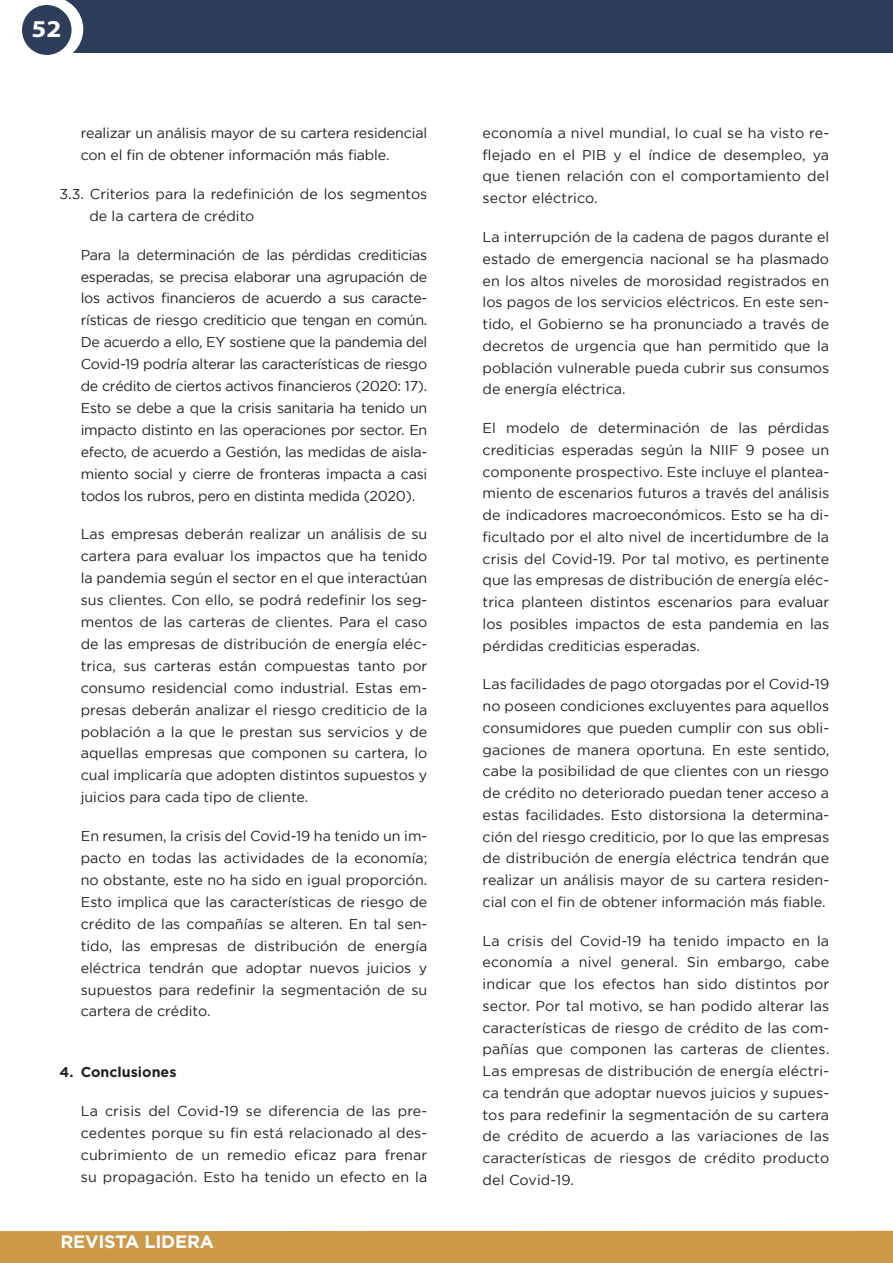
<style>
.page{position:relative;width:893px;height:1263px;background:#fff}
.page>*{position:absolute;margin:0;border:0;box-sizing:border-box;transform-origin:0 0}
.t1{font:700 24.3px "Myriad Pro";color:#fff;scale:1.11 1}
.t2{font:700 18px "Gotham";letter-spacing:-.01em;color:#fff}
.t3{font:14.25px/21.8px "Gotham";color:#231f20;text-align:justify}
.t4{font:700 14.25px "Gotham";color:#231f20}
</style>
<div class="page">
<div style="left:0;top:1230px;width:893px;height:33px;background:#cd9948"></div>
<div style="left:0;top:0;width:893px;height:53px;background:#2e3d59"></div>
<svg style="left:0;top:0;width:83px;height:55px;background:#eceef0"></svg>
<div style="left:22px;top:5px;width:50px;height:50px;background:#2e3d59;border-radius:50%"></div>
<h1 class="t1" style="left:31px;top:13px;width:28px">52</h1>
<p class="t3" style="left:81px;top:122px;width:348px">realizar un análisis mayor de su cartera residencial con el fin de obtener información más fiable.</p>
<p class="t3" style="left:89px;top:183px;width:339px;text-indent:-30px">3.3. Criterios para la redefinición de los segmentos de la cartera de crédito</p>
<p class="t3" style="left:81px;top:243px;width:348px">Para la determinación de las pérdidas crediticias esperadas, se precisa elaborar una agrupación de los activos financieros de acuerdo a sus caracte&shy;rísticas de riesgo crediticio que tengan en común.<br>De acuerdo a ello, EY sostiene que la pandemia del Covid-19 podría alterar las características de riesgo de crédito de ciertos activos financieros (2020: 17).<br>Esto se debe a que la crisis sanitaria ha tenido un impacto distinto en las operaciones por sector. En efecto, de acuerdo a Gestión, las medidas de aisla&shy;miento social y cierre de fronteras impacta a casi todos los rubros, pero en distinta medida (2020).</p>
<p class="t3" style="left:81px;top:523px;width:348px">Las empresas deberán realizar un análisis de su cartera para evaluar los impactos que ha tenido la pandemia según el sector en el que interactúan sus clientes. Con ello, se podrá redefinir los seg&shy;mentos de las carteras de clientes. Para el caso de las empresas de distribución de energía eléc&shy;trica, sus carteras están compuestas tanto por consumo residencial como industrial. Estas em&shy;presas deberán analizar el riesgo crediticio de la población a la que le prestan sus servicios y de aquellas empresas que componen su cartera, lo cual implicaría que adopten distintos supuestos y juicios para cada tipo de cliente.</p>
<p class="t3" style="left:81px;top:825px;width:348px">En resumen, la crisis del Covid-19 ha tenido un im&shy;pacto en todas las actividades de la economía; no obstante, este no ha sido en igual proporción.<br>Esto implica que las características de riesgo de crédito de las compañías se alteren. En tal sen&shy;tido, las empresas de distribución de energía eléctrica tendrán que adoptar nuevos juicios y supuestos para redefinir la segmentación de su cartera de crédito.</p>
<p class="t4" style="left:60px;top:1062px;width:118px">4. Conclusiones</p>
<p class="t3" style="left:81px;top:1100px;width:348px">La crisis del Covid-19 se diferencia de las pre&shy;cedentes porque su fin está relacionado al des&shy;cubrimiento de un remedio eficaz para frenar su propagación. Esto ha tenido un efecto en la</p>
<p class="t2" style="left:60px;top:1230px;width:155px">REVISTA LIDERA</p>
<p class="t3" style="left:483px;top:122px;width:348px">economía a nivel mundial, lo cual se ha visto re&shy;flejado en el PIB y el índice de desempleo, ya que tienen relación con el comportamiento del sector eléctrico.</p>
<p class="t3" style="left:483px;top:226px;width:348px">La interrupción de la cadena de pagos durante el estado de emergencia nacional se ha plasmado en los altos niveles de morosidad registrados en los pagos de los servicios eléctricos. En este sen&shy;tido, el Gobierno se ha pronunciado a través de decretos de urgencia que han permitido que la población vulnerable pueda cubrir sus consumos de energía eléctrica.</p>
<p class="t3" style="left:483px;top:417px;width:348px">El modelo de determinación de las pérdidas crediticias esperadas según la NIIF 9 posee un componente prospectivo. Este incluye el plantea&shy;miento de escenarios futuros a través del análisis de indicadores macroeconómicos. Esto se ha di&shy;ficultado por el alto nivel de incertidumbre de la crisis del Covid-19. Por tal motivo, es pertinente que las empresas de distribución de energía eléc&shy;trica planteen distintos escenarios para evaluar los posibles impactos de esta pandemia en las pérdidas crediticias esperadas.</p>
<p class="t3" style="left:483px;top:673px;width:348px">Las facilidades de pago otorgadas por el Covid-19 no poseen condiciones excluyentes para aquellos consumidores que pueden cumplir con sus obli&shy;gaciones de manera oportuna. En este sentido, cabe la posibilidad de que clientes con un riesgo de crédito no deteriorado puedan tener acceso a estas facilidades. Esto distorsiona la determina&shy;ción del riesgo crediticio, por lo que las empresas de distribución de energía eléctrica tendrán que realizar un análisis mayor de su cartera residen&shy;cial con el fin de obtener información más fiable.</p>
<p class="t3" style="left:483px;top:929px;width:348px">La crisis del Covid-19 ha tenido impacto en la economía a nivel general. Sin embargo, cabe indicar que los efectos han sido distintos por sector. Por tal motivo, se han podido alterar las características de riesgo de crédito de las com&shy;pañías que componen las carteras de clientes.<br>Las empresas de distribución de energía eléctri&shy;ca tendrán que adoptar nuevos juicios y supues&shy;tos para redefinir la segmentación de su cartera de crédito de acuerdo a las variaciones de las características de riesgos de crédito producto del Covid-19.</p>
</div>
